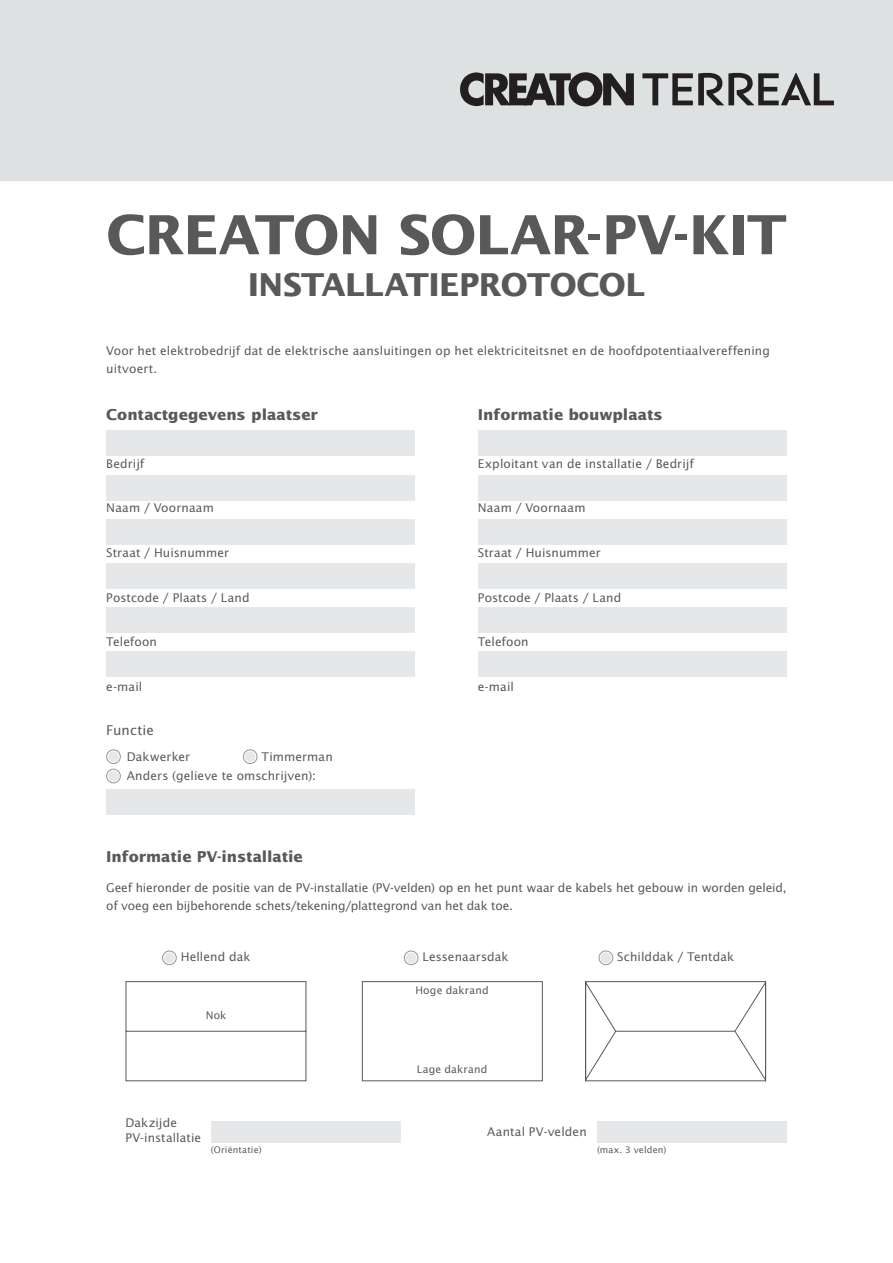
<style>
.page{position:relative;width:893px;height:1263px;background:#fff}
.page>*{position:absolute;margin:0;border:0;box-sizing:border-box;transform-origin:0 0}
.t1{font:700 54px "Lucida Sans Std";letter-spacing:-.02em;color:#58595b}
.t2{font:700 31.5px "Lucida Sans Std";letter-spacing:-.015em;color:#58595b}
.t3{font:700 15px "Lucida Sans Std";color:#58595b}
.t4{font:13.5px "Lucida Sans Std";color:#58595b}
.t5{font:12px/18px "Lucida Sans Std";color:#58595b}
.t6{font:10.5px "Lucida Sans Std";letter-spacing:.02em;color:#58595b}
.t7{font:9px "Lucida Sans Std";letter-spacing:.015em;color:#58595b}
</style>
<div class="page">
<div style="left:0;top:0;width:893px;height:181px;background:#dde1e2"></div>
<svg style="left:460px;top:72px;width:374px;height:34px"></svg>
<div style="left:106px;top:431px;width:309px;height:25px;background:#e6e7e8"></div>
<div style="left:106px;top:475px;width:309px;height:25px;background:#e6e7e8"></div>
<div style="left:106px;top:519px;width:309px;height:25px;background:#e6e7e8"></div>
<div style="left:106px;top:563px;width:309px;height:26px;background:#e6e7e8"></div>
<div style="left:106px;top:607px;width:309px;height:26px;background:#e6e7e8"></div>
<div style="left:106px;top:652px;width:309px;height:25px;background:#e6e7e8"></div>
<div style="left:478px;top:431px;width:309px;height:25px;background:#e6e7e8"></div>
<div style="left:478px;top:475px;width:309px;height:25px;background:#e6e7e8"></div>
<div style="left:478px;top:519px;width:309px;height:25px;background:#e6e7e8"></div>
<div style="left:478px;top:563px;width:309px;height:26px;background:#e6e7e8"></div>
<div style="left:478px;top:607px;width:309px;height:26px;background:#e6e7e8"></div>
<div style="left:478px;top:652px;width:309px;height:25px;background:#e6e7e8"></div>
<div style="left:106px;top:789px;width:309px;height:25px;background:#e6e7e8"></div>
<div style="left:106px;top:749px;width:15px;height:15px;border:1px solid #939598;border-radius:50%"></div>
<div style="left:108px;top:751px;width:11px;height:11px;background:#e6e7e8;border-radius:50%"></div>
<div style="left:106px;top:769px;width:15px;height:14px;border:1px solid #939598;border-radius:50%"></div>
<div style="left:108px;top:771px;width:11px;height:10px;background:#e6e7e8;border-radius:50%"></div>
<div style="left:243px;top:749px;width:14px;height:15px;border:1px solid #939598;border-radius:50%"></div>
<div style="left:245px;top:751px;width:11px;height:11px;background:#e6e7e8;border-radius:50%"></div>
<div style="left:162px;top:951px;width:15px;height:14px;border:1px solid #939598;border-radius:50%"></div>
<div style="left:164px;top:952px;width:11px;height:11px;background:#e6e7e8;border-radius:50%"></div>
<div style="left:404px;top:951px;width:14px;height:14px;border:1px solid #939598;border-radius:50%"></div>
<div style="left:406px;top:952px;width:10px;height:11px;background:#e6e7e8;border-radius:50%"></div>
<div style="left:599px;top:951px;width:14px;height:14px;border:1px solid #939598;border-radius:50%"></div>
<div style="left:601px;top:952px;width:10px;height:11px;background:#e6e7e8;border-radius:50%"></div>
<svg style="left:125px;top:981px;width:641px;height:101px"></svg>
<div style="left:597px;top:1121px;width:190px;height:22px;background:#e6e7e8"></div>
<div style="left:211px;top:1121px;width:190px;height:22px;background:#e6e7e8"></div>
<h1 class="t1" style="left:106px;top:209px;width:682px">CREATON SOLAR-PV-KIT</h1>
<h2 class="t2" style="left:248px;top:270px;width:399px">INSTALLATIEPROTOCOL</h2>
<p class="t5" style="left:106px;top:342px;width:665px">Voor het elektrobedrijf dat de elektrische aansluitingen op het elektriciteitsnet en de hoofdpotentiaalvereffening uitvoert.</p>
<p class="t3" style="left:106px;top:407px;width:213px">Contactgegevens plaatser</p>
<p class="t5" style="left:106px;top:455px;width:40px">Bedrijf</p>
<p class="t5" style="left:106px;top:500px;width:109px">Naam / Voornaam</p>
<p class="t3" style="left:478px;top:407px;width:186px">Informatie bouwplaats</p>
<p class="t5" style="left:478px;top:455px;width:217px">Exploitant van de installatie / Bedrijf</p>
<p class="t5" style="left:478px;top:500px;width:109px">Naam / Voornaam</p>
<p class="t5" style="left:106px;top:544px;width:124px">Straat / Huisnummer</p>
<p class="t5" style="left:106px;top:589px;width:145px">Postcode / Plaats / Land</p>
<p class="t5" style="left:106px;top:634px;width:52px">Telefoon</p>
<p class="t5" style="left:106px;top:678px;width:38px">e-mail</p>
<p class="t4" style="left:106px;top:724px;width:49px">Functie</p>
<p class="t5" style="left:127px;top:749px;width:65px">Dakwerker</p>
<p class="t5" style="left:127px;top:748px;width:208px;line-height:18.9px;text-indent:135px">Timmerman<br>Anders (gelieve te omschrijven):</p>
<p class="t5" style="left:478px;top:544px;width:124px">Straat / Huisnummer</p>
<p class="t5" style="left:478px;top:589px;width:145px">Postcode / Plaats / Land</p>
<p class="t5" style="left:478px;top:634px;width:52px">Telefoon</p>
<p class="t5" style="left:478px;top:678px;width:38px">e-mail</p>
<p class="t3" style="left:106px;top:849px;width:198px">Informatie PV-installatie</p>
<p class="t5" style="left:106px;top:879px;width:682px">Geef hieronder de positie van de PV-installatie (PV-velden) op en het punt waar de kabels het gebouw in worden geleid, of voeg een bijbehorende schets/tekening/plattegrond van het dak toe.</p>
<p class="t5" style="left:181px;top:949px;width:71px">Hellend dak</p>
<p class="t6" style="left:206px;top:1010px;width:22px">Nok</p>
<p class="t5" style="left:422px;top:949px;width:88px">Lessenaarsdak</p>
<p class="t6" style="left:415px;top:985px;width:75px">Hoge dakrand</p>
<p class="t6" style="left:417px;top:1064px;width:72px">Lage dakrand</p>
<p class="t5" style="left:617px;top:949px;width:118px">Schilddak / Tentdak</p>
<p class="t5" style="left:125px;top:1115px;width:77px;line-height:15px">Dakzijde<br>PV-installatie</p>
<p class="t5" style="left:487px;top:1124px;width:101px">Aantal PV-velden</p>
<p class="t7" style="left:211px;top:1146px;width:52px">(Oriëntatie)</p>
<p class="t7" style="left:597px;top:1146px;width:71px">(max. 3 velden)</p>
</div>
